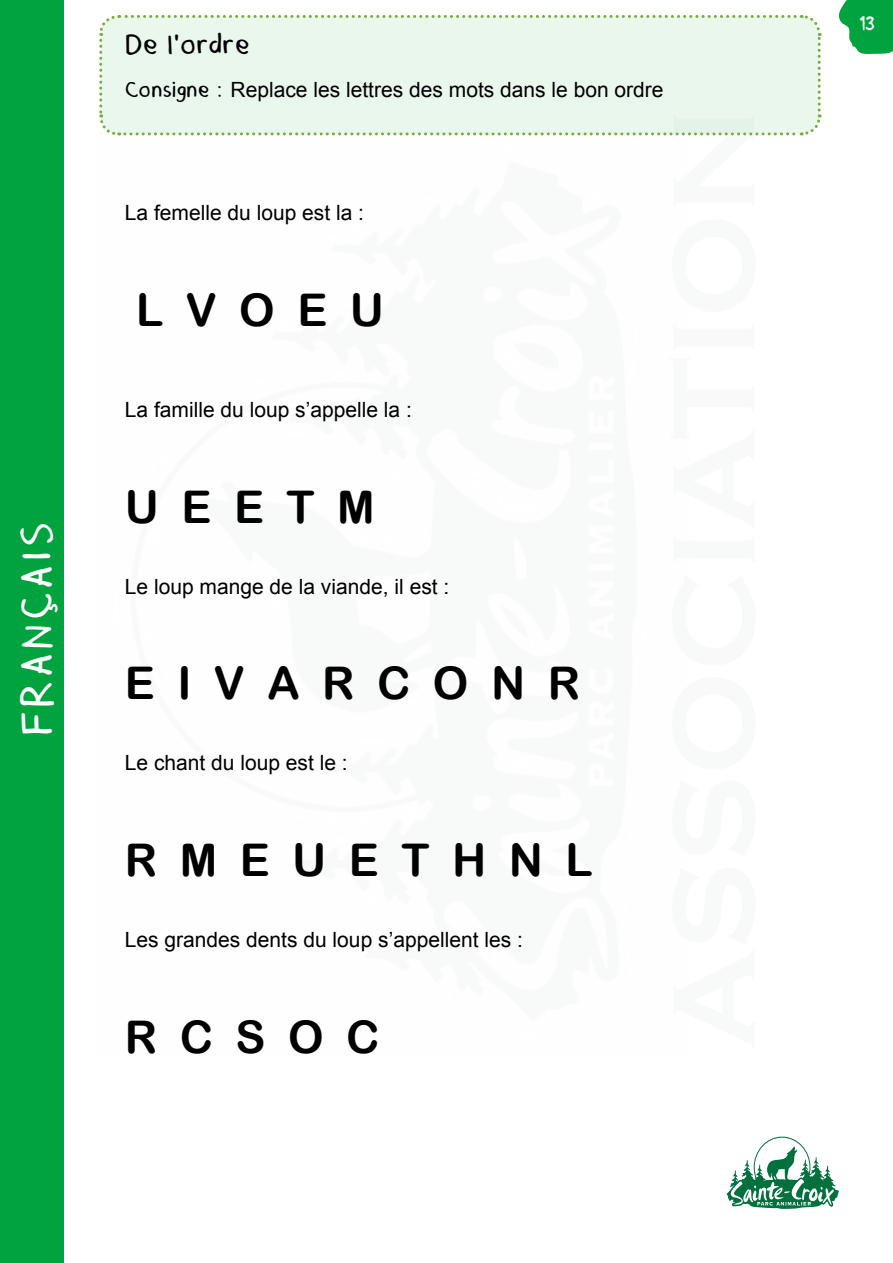
<style>
.page{position:relative;width:893px;height:1263px;background:#fff}
.page>*{position:absolute;margin:0;border:0;box-sizing:border-box;transform-origin:0 0}
.t1{font:45px "Arial Rounded MT Bold";color:#000}
.t2{font:42px "Mala's Handwriting";color:#fff}
.t3{font:27px "Mala's Handwriting";color:#000}
.t4{font:21px "Arial";color:#000}
.t5{font:16.5px "Sonic Comics";color:#fff}
.s1{font-family:"Mala's Handwriting"}
</style>
<div class="page">
<svg style="left:726px;top:1146px;width:113px;height:63px"></svg>
<div style="left:0;top:0;width:64px;height:1263px;background:#00a33d"></div>
<svg style="left:839px;top:0;width:54px;height:54px;background:#27b15a"></svg>
<div style="left:99px;top:15px;width:723px;height:121px;background:#e9f7ed"></div>
<h2 class="t2" style="left:10px;top:736px;width:216px;rotate:-90deg">FRANçAIS</h2>
<p class="t3" style="left:125px;top:27px;width:127px">De l’ordre</p>
<p class="t4" style="left:125px;top:76px;width:540px"><span class="s1">Consigne :</span> Replace les lettres des mots dans le bon ordre</p>
<p class="t4" style="left:125px;top:199px;width:241px">La femelle du loup est la :</p>
<h1 class="t1" style="left:136px;top:283px;width:249px">L V O E U</h1>
<p class="t4" style="left:125px;top:396px;width:289px">La famille du loup s’appelle la :</p>
<h1 class="t1" style="left:125px;top:480px;width:251px">U E E T M</h1>
<p class="t4" style="left:125px;top:573px;width:326px">Le loup mange de la viande, il est :</p>
<h1 class="t1" style="left:125px;top:657px;width:457px">E I V A R C O N R</h1>
<p class="t4" style="left:125px;top:749px;width:224px">Le chant du loup est le :</p>
<h1 class="t1" style="left:125px;top:833px;width:469px">R M E U E T H N L</h1>
<p class="t4" style="left:125px;top:926px;width:400px">Les grandes dents du loup s’appellent les :</p>
<h1 class="t1" style="left:125px;top:1010px;width:256px">R C S O C</h1>
<p class="t5" style="left:860px;top:10px;width:17px">13</p>
</div>
